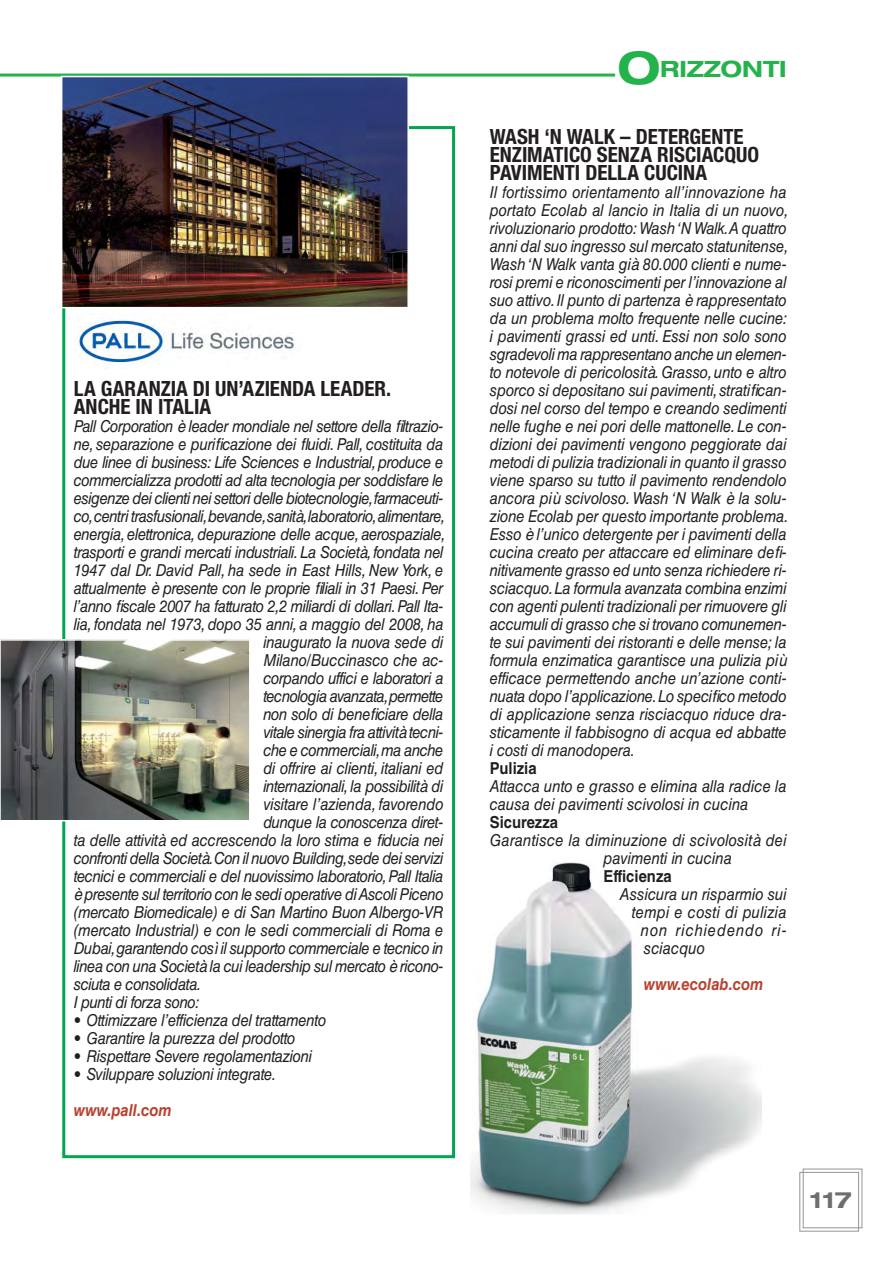
<style>
.page{position:relative;width:893px;height:1263px;background:#fff}
.page>*{position:absolute;margin:0;border:0;box-sizing:border-box;transform-origin:0 0}
.t1{font:700 expanded 22.5px "Helvetica Neue LT Std";color:#24b34b}
.t2{font:700 expanded 22.5px "Helvetica Neue LT Std";color:#6d6e70}
.t3{font:700 condensed 21px/18px "Helvetica Neue LT Std";color:#231f20}
.t4{font:italic 16.5px/18px "Helvetica LT Std";letter-spacing:-.03em;color:#231f20;text-align:justify;scale:.9 1}
.t5{font:italic 16.5px "Helvetica LT Std";letter-spacing:-.01em;color:#231f20;scale:.9 1}
.t6{font:italic 16.5px/18px "Helvetica LT Std";color:#231f20;scale:.9 1}
.t7{font:italic 16.5px/18px "Helvetica LT Std";letter-spacing:.01em;color:#231f20;scale:.9 1}
.t8{font:italic 700 16.5px "Helvetica LT Std";color:#b84230;scale:.9 1}
.t9{font:700 16.5px "Helvetica LT Std";color:#231f20;scale:.9 1}
.t10{font:italic 16.5px "Helvetica LT Std";letter-spacing:.055em;color:#231f20;scale:.9 1}
.s1{font-size:45px}
</style>
<div class="page">
<hr style="left:0;top:74px;width:615px;height:3px;background:#24b34b">
<svg style="left:799px;top:1168px;width:64px;height:64px"></svg>
<img style="left:472px;top:862px;width:290px;height:351px">
<div style="left:62px;top:126px;width:393px;height:1032px;border:3px solid #00a650"></div>
<img style="left:3px;top:642px;width:245px;height:176px">
<div style="left:0;top:639px;width:251px;height:182px;border:2px solid #fff"></div>
<img style="left:64px;top:79px;width:342px;height:226px">
<div style="left:61px;top:76px;width:348px;height:232px;border:2px solid #fff"></div>
<img style="left:74px;top:319px;width:220px;height:50px">
<p class="t3" style="left:74px;top:382px;width:319px">LA GARANZIA DI UN’AZIENDA LEADER.<br>ANCHE IN ITALIA</p>
<p class="t4" style="left:74px;top:419px;width:412px">Pall Corporation è leader mondiale nel settore della filtrazio-</p>
<p class="t4" style="left:74px;top:437px;width:412px">ne, sepa razione e purificazione dei fluidi. Pall, costituita da</p>
<p class="t4" style="left:74px;top:455px;width:412px">due linee di bu siness: Life Sciences e Industrial, produce e</p>
<p class="t4" style="left:74px;top:473px;width:412px">commercializza prodotti ad alta tecnologia per soddisfare le</p>
<p class="t4" style="left:74px;top:491px;width:412px">esigenze dei clienti nei settori del le biotecnologie,farmaceuti-</p>
<p class="t4" style="left:74px;top:509px;width:414px">co,centri trasfusionali,bevande,sanità,laboratorio,alimen tare,</p>
<p class="t4" style="left:74px;top:527px;width:414px">energia, elettronica, depurazione delle acque, aerospaziale,</p>
<p class="t4" style="left:74px;top:545px;width:412px">tra sporti e grandi mercati industriali. La Società, fondata nel</p>
<p class="t5" style="left:74px;top:564px;width:412px">1947 dal Dr. David Pall, ha sede in East Hills, New York, e</p>
<p class="t4" style="left:74px;top:581px;width:412px">attualmente è presente con le proprie filiali in 31 Paesi. Per</p>
<p class="t4" style="left:74px;top:599px;width:412px">l’anno fiscale 2007 ha fatturato 2,2 miliardi di dollari. Pall Ita-</p>
<p class="t4" style="left:74px;top:617px;width:412px">lia, fondata nel 1973, dopo 35 anni, a maggio del 2008, ha</p>
<p class="t4" style="left:263px;top:635px;width:202px">inaugurato la nuova sede di</p>
<p class="t5" style="left:263px;top:654px;width:202px">Milano/Buccinasco che ac-</p>
<p class="t4" style="left:263px;top:671px;width:202px">corpando uffici e laboratori a</p>
<p class="t4" style="left:263px;top:689px;width:202px">tecnologia avanzata,permette</p>
<p class="t4" style="left:263px;top:707px;width:202px">non solo di beneficiare della</p>
<p class="t4" style="left:263px;top:725px;width:202px">vitale sinergia fra attività tecni-</p>
<p class="t4" style="left:263px;top:743px;width:202px">che e commerciali,ma anche</p>
<p class="t5" style="left:263px;top:762px;width:202px">di offrire ai clienti, italiani ed</p>
<p class="t4" style="left:263px;top:779px;width:202px">internazionali, la possibilità di</p>
<p class="t5" style="left:263px;top:798px;width:202px">visitare l’azienda, favorendo</p>
<p class="t4" style="left:263px;top:815px;width:202px">dunque la conoscenza diret-</p>
<p class="t4" style="left:74px;top:833px;width:412px">ta delle attività ed accrescendo la loro stima e fiducia nei</p>
<p class="t4" style="left:74px;top:851px;width:412px">confronti della Società.Con il nuovo Building,sede dei servizi</p>
<p class="t4" style="left:74px;top:869px;width:412px">tecnici e commerciali e del nuovissimo laboratorio, Pall Italia</p>
<p class="t4" style="left:74px;top:887px;width:412px">è presente sul territorio con le sedi operative di Ascoli Piceno</p>
<p class="t4" style="left:74px;top:905px;width:412px">(mercato Biomedicale) e di San Martino Buon Albergo-VR</p>
<p class="t4" style="left:74px;top:923px;width:412px">(mercato Industrial) e con le sedi commerciali di Roma e</p>
<p class="t4" style="left:74px;top:941px;width:412px">Dubai, garantendo così il supporto commerciale e tecnico in</p>
<p class="t4" style="left:74px;top:959px;width:412px">linea con una Società la cui leadership sul mercato è ricono-</p>
<p class="t4" style="left:74px;top:977px;width:143px">sciuta e consolidata.</p>
<p class="t4" style="left:74px;top:995px;width:141px">I punti di forza sono:</p>
<p class="t4" style="left:74px;top:1013px;width:282px">• Ottimizzare l’efficienza del trattamento</p>
<p class="t4" style="left:74px;top:1031px;width:248px">• Garantire la purezza del prodotto</p>
<p class="t4" style="left:74px;top:1049px;width:266px">• Rispettare Severe regolamentazioni</p>
<p class="t4" style="left:74px;top:1067px;width:227px">• Sviluppare soluzioni integrate.</p>
<p class="t8" style="left:74px;top:1104px;width:110px">www.pall.com</p>
<h1 class="t1" style="left:618px;top:61px;width:170px"><span class="s1">O</span>RIZZONTI</h1>
<p class="t3" style="left:490px;top:130px;width:271px">WASH ‘N WALK – DETERGENTE<br>ENZIMATICO SENZA RISCIACQUO<br>PAVIMENTI DELLA CUCINA</p>
<p class="t4" style="left:490px;top:185px;width:333px">Il fortissimo orientamento all’innovazione ha portato Ecolab al lancio in Italia di un nuovo, rivoluzionario prodotto: Wash ‘N Walk.A quattro anni dal suo ingresso sul mercato statunitense, Wash ‘N Walk vanta già 80.000 clienti e nume&shy;rosi premi e riconoscimenti per l’innovazione al suo attivo. Il punto di partenza è rappresentato da un problema molto frequente nelle cucine: i pavimenti grassi ed unti. Essi non solo sono sgradevoli ma rappresentano anche un elemen&shy;to notevole di pericolosità. Grasso, unto e altro sporco si depositano sui pavimenti, stratifican&shy;dosi nel corso del tempo e creando sedimenti nelle fughe e nei pori delle mattonelle. Le con&shy;dizioni dei pavimenti vengono peggiorate dai metodi di pulizia tradizionali in quanto il grasso viene sparso su tutto il pavimento rendendolo ancora più scivoloso. Wash ‘N Walk è la solu&shy;zione Ecolab per questo importante problema.<br>Esso è l’unico detergente per i pavimenti della cucina creato per attaccare ed eliminare defi&shy;nitivamente grasso ed unto senza richiedere ri&shy;sciacquo. La formula avanzata combina enzimi con agenti pulenti tradizionali per rimuovere gli accumuli di grasso che si trovano comunemen&shy;te sui pavimenti dei ristoranti e delle mense; la formula enzimatica garantisce una pulizia più efficace permettendo anche un’azione conti&shy;nuata dopo l’applicazione. Lo specifico metodo di applicazione senza risciacquo riduce dra&shy;sticamente il fabbisogno di acqua ed abbatte i costi di manodopera.</p>
<p class="t9" style="left:490px;top:762px;width:53px">Pulizia</p>
<p class="t6" style="left:490px;top:779px;width:331px">Attacca unto e grasso e elimina alla radice la causa dei pavimenti scivolosi in cucina</p>
<p class="t9" style="left:490px;top:816px;width:77px">Sicurezza</p>
<p class="t7" style="left:603px;top:833px;width:205px;text-indent:-114px">Garantisce la diminuzione di scivolosità dei pavimenti in cucina</p>
<p class="t9" style="left:603px;top:870px;width:77px">Efficienza</p>
<p class="t6" style="left:620px;top:887px;width:187px">Assicura un risparmio sui</p>
<p class="t7" style="left:632px;top:905px;width:173px">tempi e costi di pulizia</p>
<p class="t10" style="left:641px;top:924px;width:163px">non richiedendo ri-</p>
<p class="t6" style="left:644px;top:941px;width:69px">sciacquo</p>
<p class="t8" style="left:644px;top:978px;width:134px">www.ecolab.com</p>
<h1 class="t2" style="left:810px;top:1192px;width:44px">117</h1>
</div>
